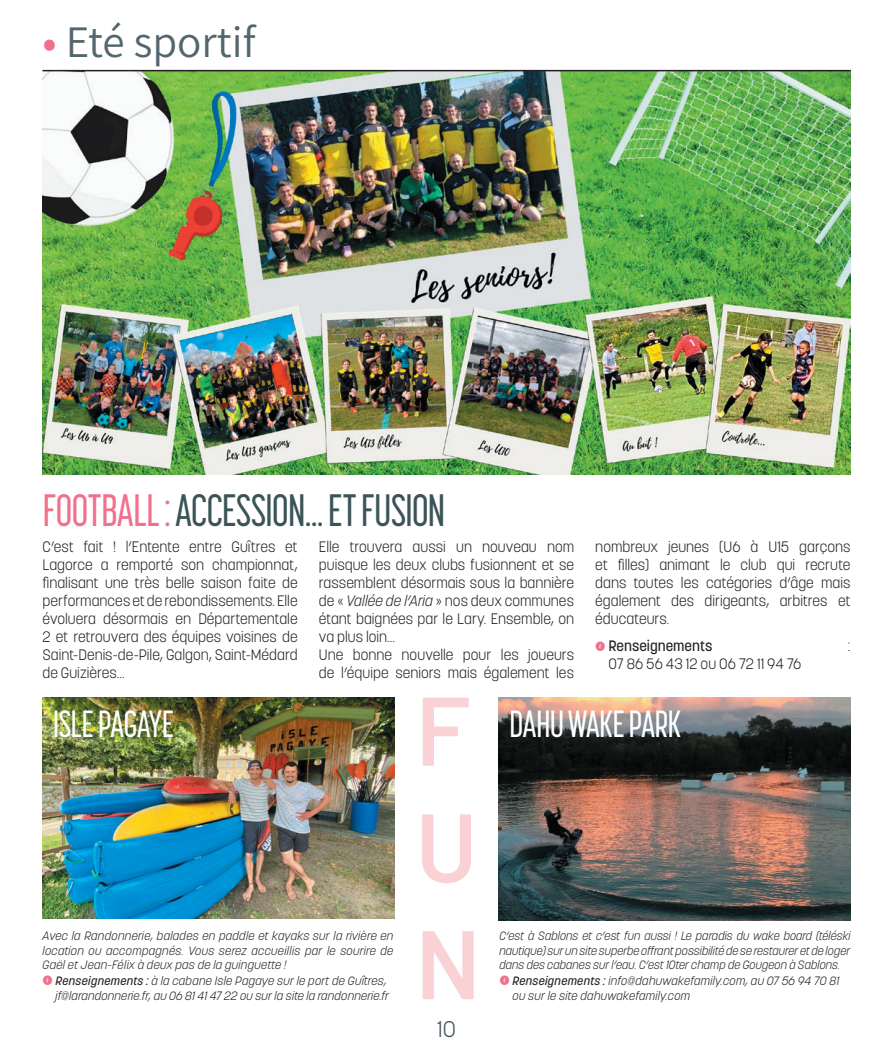
<style>
.page{position:relative;width:893px;height:1063px;background:#fff}
.page>*{position:absolute;margin:0;border:0;box-sizing:border-box;transform-origin:0 0}
.t1{font:500 45px "Korolev Compressed";letter-spacing:-.02em;color:#3a5457}
.t2{font:45px "Assistant";color:#53656e}
.t3{font:500 37.5px "Korolev Compressed";letter-spacing:-.015em;color:#fff}
.t4{font:300 22.5px "Korolev";color:#3a5457}
.t5{font:300 15px/18px "Korolev";color:#231f20;text-align:justify}
.t6{font:500 15px "Korolev";color:#231f20}
.t7{font:italic 300 12px/14.4px "Korolev";letter-spacing:.01em;color:#231f20;text-align:justify}
.s1{font-weight:600;color:#f1708b}
.s2{color:#f1708b}
.s3{font-style:italic}
.s4{font-family:"Iconized Complete";font-weight:400;font-size:13.5px;color:#f1708b}
.s5{font-family:"Iconized Complete";font-weight:400;font-style:normal;font-size:13.5px;color:#f1708b}
.s6{font-weight:500}
</style>
<div class="page">
<img style="left:43px;top:71px;width:808px;height:403px">
<hr style="left:43px;top:70px;width:808px;height:1px;background:#231f20">
<img style="left:43px;top:697px;width:352px;height:222px">
<img style="left:498px;top:697px;width:352px;height:223px">
<svg style="left:423px;top:931px;width:51px;height:68px"></svg>
<svg style="left:422px;top:814px;width:49px;height:69px"></svg>
<svg style="left:423px;top:698px;width:46px;height:68px"></svg>
<h1 class="t2" style="left:43px;top:11px;width:214px"><span class="s1">•</span> Eté sportif</h1>
<h1 class="t1" style="left:43px;top:485px;width:405px"><span class="s2">FOOTBALL :</span> ACCESSION… ET FUSION</h1>
<p class="t5" style="left:43px;top:538px;width:257px">C’est fait ! l’Entente entre Guîtres et Lagorce a remporté son championnat, finalisant une très belle saison faite de performances et de rebondissements. Elle évoluera désormais en Départementale 2 et retrouvera des équipes voisines de Saint-Denis-de-Pile, Galgon, Saint-Médard de Guizières…</p>
<p class="t5" style="left:319px;top:538px;width:257px;text-align:left">Elle trouvera aussi un nouveau nom puisque les deux clubs fusionnent et se rassemblent désormais sous la bannière de « <span class="s3">Vallée de l’Aria</span> » nos deux communes étant baignées par le Lary. Ensemble, on va plus loin…<br>Une bonne nouvelle pour les joueurs de l’équipe seniors mais également les</p>
<p class="t5" style="left:595px;top:538px;width:257px">nombreux jeunes (U6 à U15 garçons et filles) animant le club qui recrute dans toutes les catégories d’âge mais également des dirigeants, arbitres et éducateurs.</p>
<p class="t6" style="left:595px;top:636px;width:119px"><span class="s4">?</span> Renseignements</p>
<p class="t5" style="left:848px;top:636px;width:4px">:</p>
<p class="t5" style="left:608px;top:654px;width:195px">07 86 56 43 12 ou 06 72 11 94 76</p>
<h2 class="t3" style="left:53px;top:703px;width:123px">ISLE PAGAYE</h2>
<h2 class="t3" style="left:509px;top:703px;width:174px">DAHU WAKE PARK</h2>
<p class="t7" style="left:43px;top:929px;width:353px">Avec la Randonnerie, balades en paddle et kayaks sur la rivière en location ou accompagnés. Vous serez accueillis par le sourire de Gaël et Jean-Félix à deux pas de la guinguette !</p>
<p class="t7" style="left:43px;top:974px;width:348px;text-align:right"><span class="s5">?</span> <span class="s6">Renseignements :</span> à la cabane Isle Pagaye sur le port de Guîtres, jf@larandonnerie.fr, au 06 81 41 47 22 ou sur la site la randonnerie.fr</p>
<h3 class="t4" style="left:437px;top:1015px;width:20px">10</h3>
<p class="t7" style="left:499px;top:929px;width:352px">C’est à Sablons et c’est fun aussi ! Le paradis du wake board (téléski nautique) sur un site superbe offrant possibilité de se restaurer et de loger dans des cabanes sur l’eau. C’est 10ter champ de Gougeon à Sablons.</p>
<p class="t7" style="left:512px;top:974px;width:328px;text-indent:-13px"><span class="s5">?</span> <span class="s6">Renseignements :</span> info@dahuwakefamily.com, au 07 56 94 70 81 ou sur le site dahuwakefamily.com</p>
</div>
